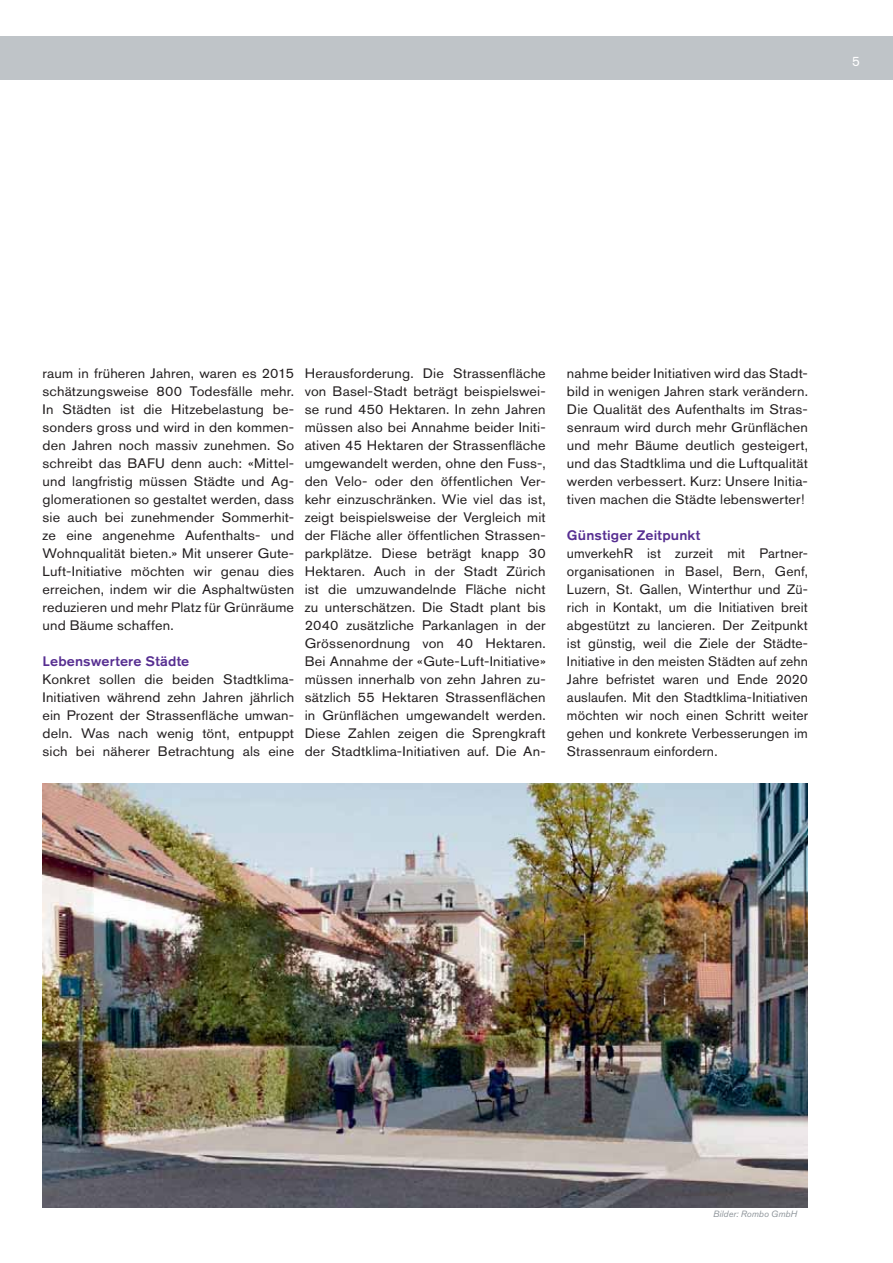
<style>
.page{position:relative;width:893px;height:1263px;background:#fff}
.page>*{position:absolute;margin:0;border:0;box-sizing:border-box;transform-origin:0 0}
.t1{font:13.65px/18px "Akzidenz Grotesk Pro";letter-spacing:.01em;color:#231f20;text-align:justify;scale:1.05 1}
.t2{font:13.65px/18px "Akzidenz Grotesk Pro";letter-spacing:.01em;color:#231f20;text-align:justify}
.t3{font:500 13.65px "Akzidenz Grotesk Pro";letter-spacing:.01em;color:#572e91;scale:1.05 1}
.t4{font:13.5px "Akzidenz Grotesk Pro";color:#fff}
.t5{font:italic 9px "Akzidenz Grotesk Pro";color:#8d949a}
</style>
<div class="page">
<div style="left:567px;top:36px;width:326px;height:43px;background:#bfc4c8"></div>
<div style="left:0;top:36px;width:567px;height:43px;background:#bfc4c8"></div>
<img style="left:43px;top:783px;width:765px;height:424px">
<p class="t4" style="left:852px;top:56px;width:9px">5</p>
<p class="t1" style="left:43px;top:366px;width:241px">raum in früheren Jahren, waren es 2015 schätzungsweise 800 Todesfälle mehr.<br>In Städten ist die Hitzebelastung be&shy;sonders gross und wird in den kommen&shy;den Jahren noch massiv zunehmen. So schreibt das BAFU denn auch: «Mittel&shy;und langfristig müssen Städte und Ag&shy;glomerationen so gestaltet werden, dass sie auch bei zunehmender Sommerhit&shy;ze eine angenehme Aufenthalts- und Wohnqualität bieten.» Mit unserer Gute-Luft-Initiative möchten wir genau dies erreichen, indem wir die Asphaltwüsten reduzieren und mehr Platz für Grünräume und Bäume schaffen.</p>
<p class="t3" style="left:43px;top:656px;width:141px">Lebenswertere Städte</p>
<p class="t1" style="left:43px;top:672px;width:241px">Konkret sollen die beiden Stadtklima-Initiativen während zehn Jahren jährlich ein Prozent der Strassenfläche umwan&shy;deln. Was nach wenig tönt, entpuppt sich bei näherer Betrachtung als eine</p>
<p class="t1" style="left:305px;top:366px;width:231px">Herausforderung. Die Strassenfläche von Basel-Stadt beträgt beispielswei&shy;se rund 450 Hektaren. In zehn Jahren müssen also bei Annahme beider Initi&shy;ativen 45 Hektaren der Strassenfläche umgewandelt werden, ohne den Fuss-, den Velo- oder den öffentlichen Ver&shy;kehr einzuschränken. Wie viel das ist, zeigt beispielsweise der Vergleich mit der Fläche aller öffentlichen Strassen&shy;parkplätze. Diese beträgt knapp 30<br>Hektaren. Auch in der Stadt Zürich ist die umzuwandelnde Fläche nicht zu unterschätzen. Die Stadt plant bis 2040 zusätzliche Parkanlagen in der Grössenordnung von 40 Hektaren.<br>Bei Annahme der «Gute-Luft-Initiative» müssen innerhalb von zehn Jahren zu&shy;sätzlich 55 Hektaren Strassenflächen in Grünflächen umgewandelt werden.<br>Diese Zahlen zeigen die Sprengkraft der Stadtklima-Initiativen auf. Die An-</p>
<p class="t1" style="left:567px;top:366px;width:231px">nahme beider Initiativen wird das Stadt&shy;bild in wenigen Jahren stark verändern.<br>Die Qualität des Aufenthalts im Stras&shy;senraum wird durch mehr Grünflächen und mehr Bäume deutlich gesteigert, und das Stadtklima und die Luftqualität werden verbessert. Kurz: Unsere Initia&shy;tiven machen die Städte lebenswerter!</p>
<p class="t3" style="left:567px;top:530px;width:129px">Günstiger Zeitpunkt</p>
<p class="t2" style="left:567px;top:546px;width:242px">umverkehR ist zurzeit mit Partner&shy;organisationen in Basel, Bern, Genf, Luzern, St. Gallen, Winterthur und Zü&shy;rich in Kontakt, um die Initiativen breit abgestützt zu lancieren. Der Zeitpunkt ist günstig, weil die Ziele der Städte-Initiative in den meisten Städten auf zehn Jahre befristet waren und Ende 2020 auslaufen. Mit den Stadtklima- Initiativen möchten wir noch einen Schritt weiter gehen und konkrete Verbesserungen im Strassenraum einfordern.</p>
<p class="t5" style="left:713px;top:1210px;width:86px">Bilder: Rombo GmbH</p>
</div>
